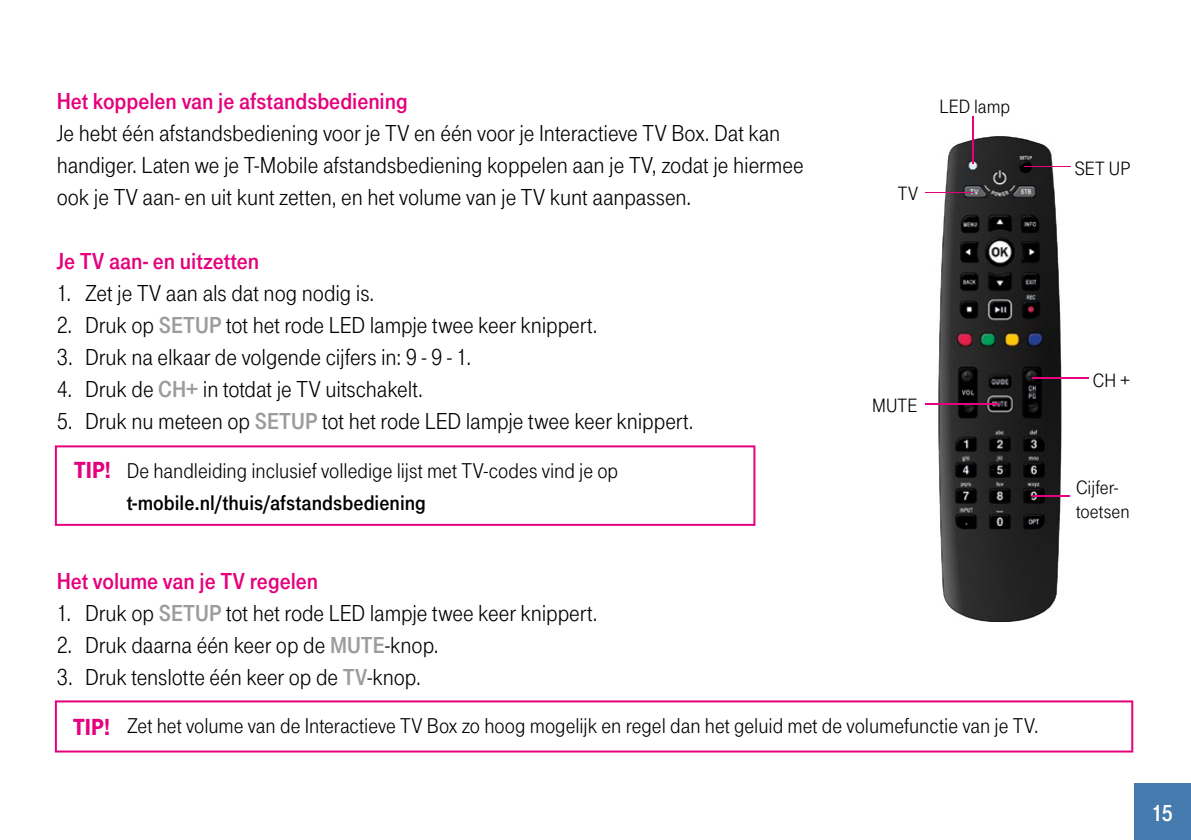
<style>
.page{position:relative;width:1191px;height:840px;background:#fff}
.page>*{position:absolute;margin:0;border:0;box-sizing:border-box;transform-origin:0 0}
.t1{font:24px/32px "Tele Grotesk Norm";letter-spacing:-.005em;color:#000}
.t2{font:24px "Tele Grotesk Fett";color:#e5007d}
.t3{font:24px "Tele Grotesk Fett";color:#fff}
.t4{font:22.2px "Tele Grotesk Norm";color:#000}
.t5{font:22px "Tele Grotesk Fett";color:#000}
.t6{font:20px/24px "Tele Grotesk Norm";letter-spacing:.005em;color:#000}
.s1{font-family:"Tele Grotesk Fett";color:#9c9c9c}
.s2{font-family:"Tele Grotesk Headline";font-weight:900;font-size:24px;color:#e5007d}
</style>
<div class="page">
<div style="left:1134px;top:782px;width:57px;height:57px;background:#457bae"></div>
<img style="left:938px;top:136px;width:124px;height:485px">
<hr style="left:1024px;top:166px;width:46px;height:1px;background:#e5007d">
<hr style="left:1024px;top:167px;width:46px;height:1px;background:#e5007d">
<hr style="left:1031px;top:495px;width:38px;height:1px;background:#e5007d">
<hr style="left:1031px;top:496px;width:38px;height:1px;background:#e5007d">
<hr style="left:1031px;top:377px;width:57px;height:1px;background:#e5007d">
<hr style="left:1031px;top:378px;width:57px;height:1px;background:#e5007d">
<hr style="left:925px;top:403px;width:73px;height:1px;background:#e5007d">
<hr style="left:925px;top:404px;width:73px;height:1px;background:#e5007d">
<hr style="left:972px;top:116px;width:1px;height:47px;background:#e5007d">
<hr style="left:973px;top:116px;width:1px;height:47px;background:#e5007d">
<hr style="left:925px;top:192px;width:47px;height:1px;background:#e5007d">
<hr style="left:925px;top:193px;width:47px;height:1px;background:#e5007d">
<svg style="left:55px;top:445px;width:700px;height:80px"></svg>
<svg style="left:55px;top:700px;width:1078px;height:52px"></svg>
<p class="t2" style="left:57px;top:87px;width:352px">Het koppelen van je afstandsbediening</p>
<p class="t1" style="left:57px;top:117px;width:748px">Je hebt één afstandsbediening voor je TV en één voor je Interactieve TV Box. Dat kan handiger. Laten we je T-Mobile afstandsbediening koppelen aan je TV, zodat je hiermee ook je TV aan- en uit kunt zetten, en het volume van je TV kunt aanpassen.</p>
<p class="t2" style="left:57px;top:247px;width:204px">Je TV aan- en uitzetten</p>
<p class="t1" style="left:57px;top:277px;width:319px">1. Zet je TV aan als dat nog nodig is.</p>
<p class="t1" style="left:57px;top:309px;width:542px">2. Druk op <span class="s1">SETUP</span> tot het rode LED lampje twee keer knippert.</p>
<p class="t1" style="left:57px;top:341px;width:416px">3. Druk na elkaar de volgende cijfers in: 9 - 9 - 1.</p>
<p class="t1" style="left:57px;top:373px;width:367px">4. Druk de <span class="s1">CH+</span> in totdat je TV uitschakelt.</p>
<p class="t1" style="left:57px;top:405px;width:638px">5. Druk nu meteen op <span class="s1">SETUP</span> tot het rode LED lampje twee keer knippert.</p>
<p class="t4" style="left:74px;top:458px;width:546px"><span class="s2">tip!</span> De handleiding inclusief volledige lijst met TV-codes vind je op</p>
<p class="t5" style="left:127px;top:490px;width:301px">t-mobile.nl/thuis/afstandsbediening</p>
<p class="t2" style="left:57px;top:567px;width:263px">Het volume van je TV regelen</p>
<p class="t1" style="left:57px;top:597px;width:542px">1. Druk op <span class="s1">SETUP</span> tot het rode LED lampje twee keer knippert.</p>
<p class="t1" style="left:57px;top:629px;width:383px">2. Druk daarna één keer op de <span class="s1">MUTE</span>-knop.</p>
<p class="t1" style="left:57px;top:661px;width:366px">3. Druk tenslotte één keer op de <span class="s1">TV</span>-knop.</p>
<p class="t6" style="left:939px;top:95px;width:72px">LED lamp</p>
<p class="t6" style="left:897px;top:182px;width:22px">TV</p>
<p class="t6" style="left:872px;top:393px;width:47px">MUTE</p>
<p class="t4" style="left:73px;top:712px;width:967px"><span class="s2">tip!</span> Zet het volume van de Interactieve TV Box zo hoog mogelijk en regel dan het geluid met de volumefunctie van je TV.</p>
<p class="t6" style="left:1074px;top:156px;width:57px">SET UP</p>
<p class="t6" style="left:1092px;top:368px;width:39px">CH +</p>
<p class="t6" style="left:1076px;top:475px;width:55px">Cijfer&shy;toetsen</p>
<p class="t3" style="left:1152px;top:799px;width:23px">15</p>
</div>
